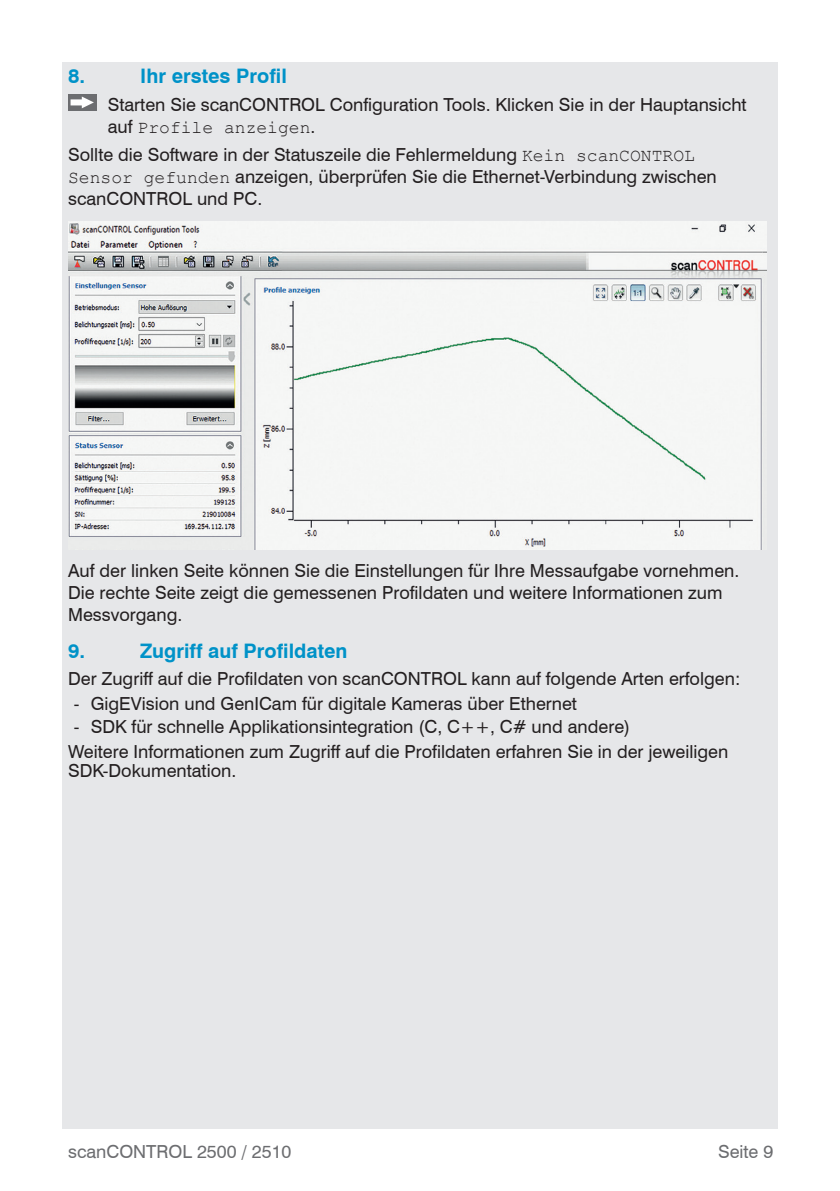
<style>
.page{position:relative;width:840px;height:1191px;background:#fff}
.page>*{position:absolute;margin:0;border:0;box-sizing:border-box;transform-origin:0 0}
.t1{font:700 20px "Swiss 721 BT";color:#0092c8}
.Fließtext{font:18px/22px "Swiss 721 BT";color:#231f20}
.Handlungsaufforderung{font:18px/22px "Swiss 721 BT";color:#231f20}
.t2{font:18px "Swiss 721 BT";color:#6c6d70}
.s1{font-family:"Courier New"}
</style>
<div class="page">
<div style="left:62px;top:62px;width:715px;height:1066px;background:#e6e7e9"></div>
<div style="left:68px;top:94px;width:28px;height:17px;background:#6c6d70"></div>
<svg style="left:70px;top:96px;width:24px;height:12px"></svg>
<img style="left:68px;top:222px;width:697px;height:327px">
<p class="t1" style="left:68px;top:64px;width:19px">8.</p>
<p class="t1" style="left:140px;top:64px;width:148px">Ihr erstes Profil</p>
<p class="Handlungsaufforderung" style="left:108px;top:93px;width:640px">Starten Sie scanCONTROL Configuration Tools. Klicken Sie in der Hauptansicht auf <span class="s1">Profile anzeigen</span>.</p>
<p class="Fließtext" style="left:68px;top:143px;width:649px">Sollte die Software in der Statuszeile die Fehlermeldung <span class="s1">Kein scanCONTROL<br>Sensor gefunden</span> anzeigen, überprüfen Sie die Ethernet-Verbindung zwischen scanCONTROL und PC.</p>
<p class="Fließtext" style="left:68px;top:559px;width:672px">Auf der linken Seite können Sie die Einstellungen für Ihre Messaufgabe vornehmen.<br>Die rechte Seite zeigt die gemessenen Profildaten und weitere Informationen zum<br>Messvorgang.</p>
<p class="t1" style="left:68px;top:638px;width:19px">9.</p>
<p class="t1" style="left:140px;top:638px;width:209px">Zugriff auf Profildaten</p>
<p class="Fließtext" style="left:68px;top:668px;width:673px">Der Zugriff auf die Profildaten von scanCONTROL kann auf folgende Arten erfolgen:</p>
<p class="Fließtext" style="left:74px;top:693px;width:504px">- GigEVision und GenICam für digitale Kameras über Ethernet</p>
<p class="Fließtext" style="left:74px;top:715px;width:557px">- SDK für schnelle Applikationsintegration (C, C++, C# und andere)</p>
<p class="Fließtext" style="left:68px;top:741px;width:661px;line-height:19.4px">Weitere Informationen zum Zugriff auf die Profildaten erfahren Sie in der jeweiligen<br>SDK-Dokumentation.</p>
<p class="t2" style="left:68px;top:1140px;width:225px">scanCONTROL 2500 / 2510</p>
<p class="t2" style="left:717px;top:1140px;width:57px">Seite 9</p>
</div>
